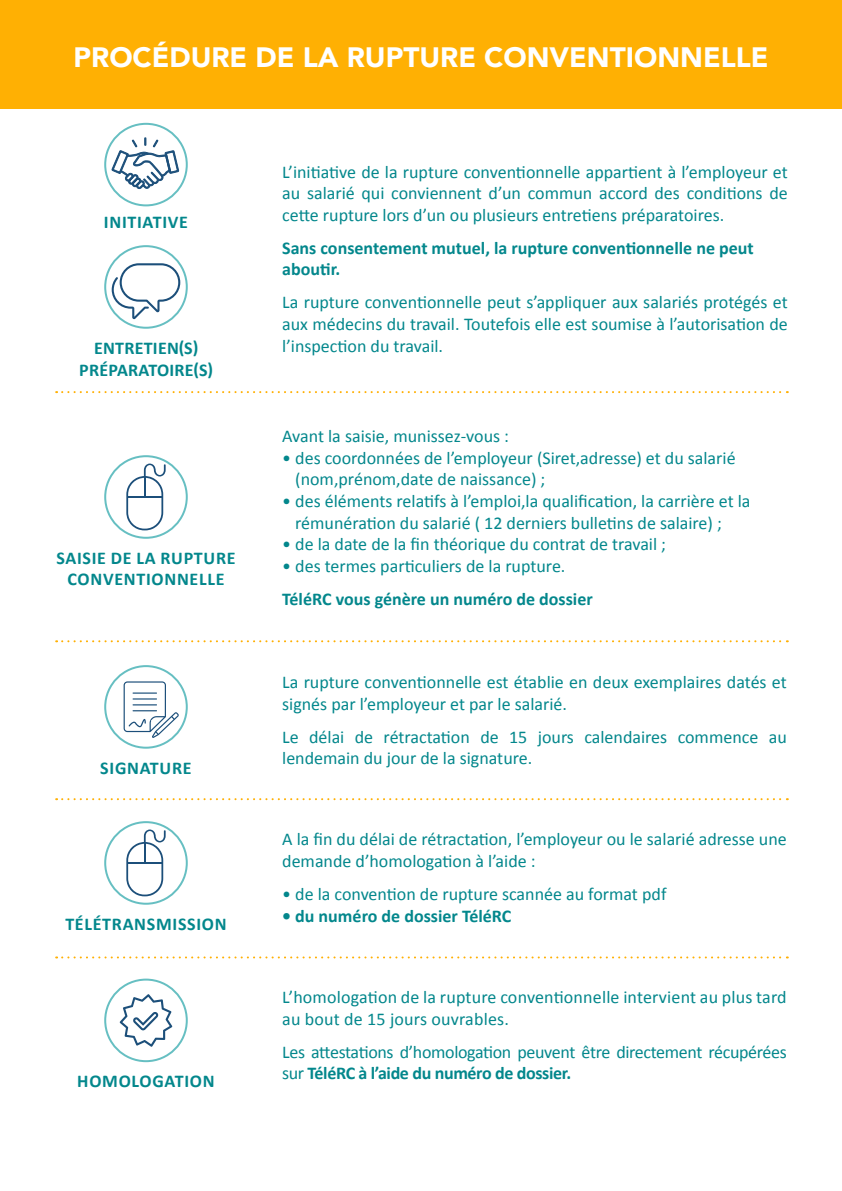
<style>
.page{position:relative;width:842px;height:1191px;background:#fff}
.page>*{position:absolute;margin:0;border:0;box-sizing:border-box;transform-origin:0 0}
.t1{font:900 28px "Avenir";color:#fff}
.t2{font:18px/21.6px "Calibri";color:#03878c}
.t3{font:700 18px/21.6px "Calibri";color:#03878c}
.t4{font:18px/21.6px "Calibri";letter-spacing:-.02em;color:#03878c}
.t5{font:700 18px/21.6px "Calibri";letter-spacing:.04em;color:#03878c;text-align:center}
.s1{font-weight:700}
</style>
<div class="page">
<div style="left:0;top:0;width:842px;height:108px;background:#ffb003"></div>
<div style="left:104px;top:123px;width:84px;height:83px;border:2px solid #66bfc2;border-radius:50%"></div>
<svg style="left:105px;top:246px;width:82px;height:82px"></svg>
<div style="left:104px;top:245px;width:84px;height:84px;border:2px solid #66bfc2;border-radius:50%"></div>
<div style="left:104px;top:455px;width:84px;height:84px;border:2px solid #66bfc2;border-radius:50%"></div>
<div style="left:104px;top:665px;width:84px;height:83px;border:2px solid #66bfc2;border-radius:50%"></div>
<div style="left:104px;top:821px;width:84px;height:83px;border:2px solid #66bfc2;border-radius:50%"></div>
<div style="left:104px;top:978px;width:84px;height:84px;border:2px solid #66bfc2;border-radius:50%"></div>
<svg style="left:56px;top:640px;width:732px;height:2px"></svg>
<svg style="left:56px;top:391px;width:732px;height:2px"></svg>
<svg style="left:56px;top:798px;width:732px;height:2px"></svg>
<svg style="left:56px;top:956px;width:732px;height:2px"></svg>
<svg style="left:112px;top:263px;width:68px;height:56px"></svg>
<svg style="left:126px;top:463px;width:40px;height:67px"></svg>
<svg style="left:126px;top:829px;width:40px;height:67px"></svg>
<svg style="left:124px;top:681px;width:55px;height:57px"></svg>
<svg style="left:120px;top:994px;width:52px;height:52px"></svg>
<svg style="left:112px;top:138px;width:67px;height:51px"></svg>
<h1 class="t1" style="left:74px;top:33px;width:696px">PROCÉDURE DE LA RUPTURE CONVENTIONNELLE</h1>
<p class="t5" style="left:104px;top:211px;width:86px">INITIATIVE</p>
<p class="t3" style="left:79px;top:337px;width:135px;text-align:center">ENTRETIEN(S)<br>PRÉPARATOIRE(S)</p>
<p class="t5" style="left:56px;top:546px;width:181px">SAISIE DE LA RUPTURE<br>CONVENTIONNELLE</p>
<p class="t5" style="left:100px;top:756px;width:93px">SIGNATURE</p>
<p class="t5" style="left:65px;top:912px;width:163px">TÉLÉTRANSMISSION</p>
<p class="t5" style="left:77px;top:1069px;width:139px">HOMOLOGATION</p>
<p class="t2" style="left:282px;top:160px;width:507px;text-align:justify">L’initiative de la rupture conventionnelle appartient à l’employeur et au salarié qui conviennent d’un commun accord des conditions de cette rupture lors d’un ou plusieurs entretiens préparatoires.</p>
<p class="t3" style="left:282px;top:236px;width:473px">Sans consentement mutuel, la rupture conventionnelle ne peut aboutir.</p>
<p class="t2" style="left:282px;top:291px;width:507px;text-align:justify">La rupture conventionnelle peut s’appliquer aux salariés protégés et aux médecins du travail. Toutefois elle est soumise à l’autorisation de l’inspection du travail.</p>
<p class="t2" style="left:282px;top:425px;width:228px">Avant la saisie, munissez-vous :</p>
<p class="t2" style="left:295px;top:446px;width:442px;text-indent:-13px">• des coordonnées de l’employeur (Siret,adresse) et du salarié (nom,prénom,date de naissance) ;</p>
<p class="t2" style="left:295px;top:489px;width:457px;text-indent:-13px">• des éléments relatifs à l’emploi,la qualification, la carrière et la rémunération du salarié ( 12 derniers bulletins de salaire) ;</p>
<p class="t2" style="left:282px;top:533px;width:385px">• de la date de la fin théorique du contrat de travail ;</p>
<p class="t2" style="left:282px;top:554px;width:285px">• des termes particuliers de la rupture.</p>
<p class="t3" style="left:282px;top:587px;width:312px">TéléRC vous génère un numéro de dossier</p>
<p class="t2" style="left:282px;top:671px;width:506px">La rupture conventionnelle est établie en deux exemplaires datés et signés par l’employeur et par le salarié.</p>
<p class="t2" style="left:282px;top:725px;width:506px">Le délai de rétractation de 15 jours calendaires commence au lendemain du jour de la signature.</p>
<p class="t2" style="left:282px;top:828px;width:506px">A la fin du délai de rétractation, l’employeur ou le salarié adresse une demande d’homologation à l’aide :</p>
<p class="t2" style="left:282px;top:882px;width:386px">• de la convention de rupture scannée au format pdf</p>
<p class="t3" style="left:282px;top:904px;width:231px">• du numéro de dossier TéléRC</p>
<p class="t2" style="left:282px;top:985px;width:506px">L’homologation de la rupture conventionnelle intervient au plus tard au bout de 15 jours ouvrables.</p>
<p class="t4" style="left:282px;top:1040px;width:506px">Les attestations d’homologation peuvent être directement récupérées sur <span class="s1">TéléRC à l’aide du numéro de dossier.</span></p>
</div>
